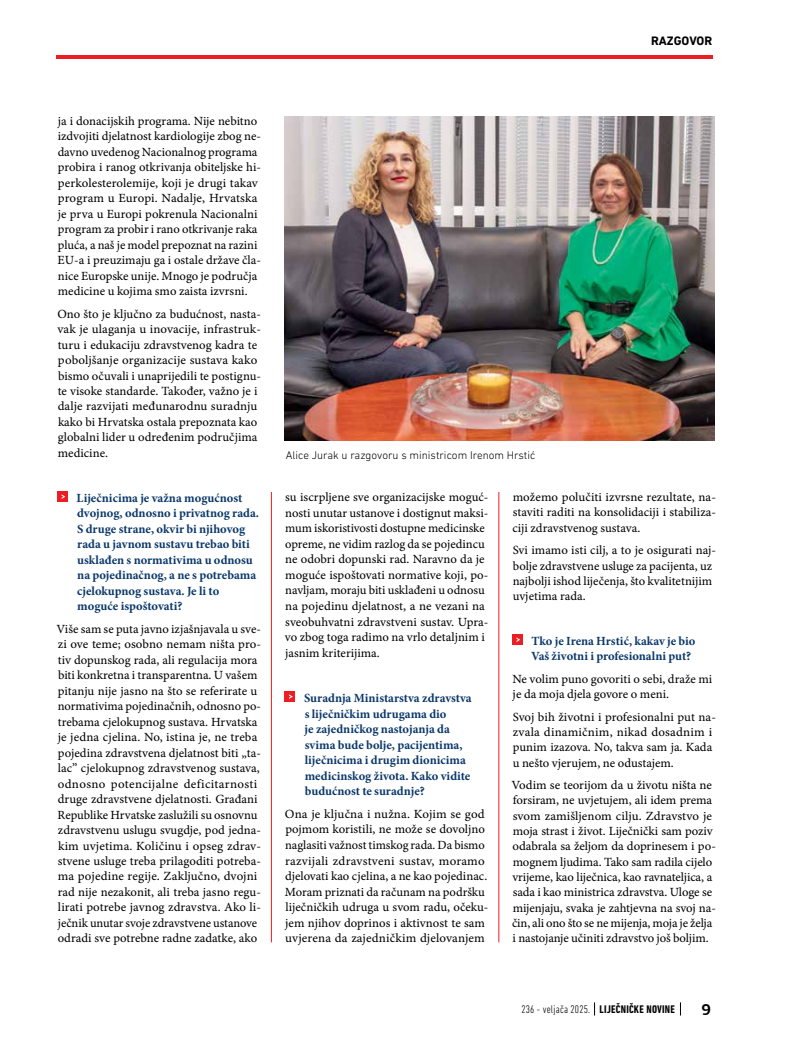
<style>
.page{position:relative;width:798px;height:1046px;background:#fff}
.page>*{position:absolute;margin:0;border:0;box-sizing:border-box;transform-origin:0 0}
.t1{font:700 16.25px "PF Agora Slab Pro";color:#000}
.t2{font:12.5px/15.5px "Minion Pro Capt";color:#000}
.t3{font:700 12.5px/15.5px "Minion Pro";color:#0b386a}
.t4{font:700 12.5px "DIN Next LT Pro";color:#000}
.t5{font:300 11.25px "DIN Next LT Pro";color:#000}
.t6{font:300 condensed 11.25px "DIN Next LT Pro";letter-spacing:.02em;color:#000}
.s1{font-weight:700}
</style>
<div class="page">
<hr style="left:57px;top:55px;width:655px;height:3px;background:#ed1d24">
<svg style="left:680px;top:1002px;width:1px;height:13px"></svg>
<svg style="left:594px;top:1002px;width:1px;height:13px"></svg>
<img style="left:285px;top:117px;width:429px;height:323px">
<svg style="left:57px;top:491px;width:10px;height:11px"></svg>
<svg style="left:285px;top:691px;width:10px;height:10px"></svg>
<div style="left:512px;top:634px;width:10px;height:11px;background:#ed1d24"></div>
<svg style="left:516px;top:637px;width:4px;height:5px"></svg>
<hr style="left:271px;top:492px;width:1px;height:450px;background:#ed1d24">
<hr style="left:498px;top:492px;width:1px;height:450px;background:#ed1d24">
<p class="t4" style="left:650px;top:33px;width:63px">RAZGOVOR</p>
<p class="t2" style="left:58px;top:113px;width:205px">ja i donacijskih programa. Nije nebitno izdvojiti djelatnost kardiologije zbog ne&shy;davno uvedenog Nacionalnog programa probira i ranog otkrivanja obiteljske hi&shy;perkolesterolemije, koji je drugi takav program u Europi. Nadalje, Hrvatska je prva u Europi pokrenula Nacionalni program za probir i rano otkrivanje raka pluća, a naš je model prepoznat na razini EU-a i preuzimaju ga i ostale države čla&shy;nice Europske unije. Mnogo je područja medicine u kojima smo zaista izvrsni.</p>
<p class="t2" style="left:57px;top:306px;width:205px">Ono što je ključno za budućnost, nasta&shy;vak je ulaganja u inovacije, infrastruk&shy;turu i edukaciju zdravstvenog kadra te poboljšanje organizacije sustava kako bismo očuvali i unaprijedili te postignu&shy;te visoke standarde. Također, važno je i dalje razvijati međunarodnu suradnju kako bi Hrvatska ostala prepoznata kao globalni lider u određenim područjima medicine.</p>
<p class="t3" style="left:77px;top:490px;width:184px">Liječnicima je važna mogućnost dvojnog, odnosno i privatnog rada.<br>S druge strane, okvir bi njihovog rada u javnom sustavu trebao biti usklađen s normativima u odnosu na pojedinačnog, a ne s potrebama cjelokupnog sustava. Je li to moguće ispoštovati?</p>
<p class="t2" style="left:57px;top:621px;width:206px">Više sam se puta javno izjašnjavala u sve&shy;zi ove teme; osobno nemam ništa pro&shy;tiv dopunskog rada, ali regulacija mora biti konkretna i transparentna. U vašem pitanju nije jasno na što se referirate u normativima pojedinačnih, odnosno po&shy;trebama cjelokupnog sustava. Hrvatska je jedna cjelina. No, istina je, ne treba pojedina zdravstvena djelatnost biti „ta&shy;lac” cjelokupnog zdravstvenog sustava, odnosno potencijalne deficitarnosti druge zdravstvene djelatnosti. Građani Republike Hrvatske zaslužili su osnovnu zdravstvenu uslugu svugdje, pod jedna&shy;kim uvjetima. Količinu i opseg zdrav&shy;stvene usluge treba prilagoditi potreba&shy;ma pojedine regije. Zaključno, dvojni rad nije nezakonit, ali treba jasno regu&shy;lirati potrebe javnog zdravstva. Ako li&shy;ječnik unutar svoje zdravstvene ustanove odradi sve potrebne radne zadatke, ako</p>
<p class="t5" style="left:286px;top:449px;width:251px">Alice Jurak u razgovoru s ministricom Irenom Hrstić</p>
<p class="t2" style="left:285px;top:489px;width:205px">su iscrpljene sve organizacijske moguć&shy;nosti unutar ustanove i dostignut maksi&shy;mum iskoristivosti dostupne medicinske opreme, ne vidim razlog da se pojedincu ne odobri dopunski rad. Naravno da je moguće ispoštovati normative koji, po&shy;navljam, moraju biti usklađeni u odnosu na pojedinu djelatnost, a ne vezani na sveobuhvatni zdravstveni sustav. Upra&shy;vo zbog toga radimo na vrlo detaljnim i jasnim kriterijima.</p>
<p class="t3" style="left:304px;top:690px;width:169px">Suradnja Ministarstva zdravstva s liječničkim udrugama dio<br>je zajedničkog nastojanja da svima bude bolje, pacijentima, liječnicima i drugim dionicima medicinskog života. Kako vidite budućnost te suradnje?</p>
<p class="t2" style="left:285px;top:806px;width:205px">Ona je ključna i nužna. Kojim se god pojmom koristili, ne može se dovoljno naglasiti važnost timskog rada. Da bismo razvijali zdravstveni sustav, moramo djelovati kao cjelina, a ne kao pojedinac.<br>Moram priznati da računam na podršku liječničkih udruga u svom radu, očeku&shy;jem njihov doprinos i aktivnost te sam uvjerena da zajedničkim djelovanjem</p>
<p class="t2" style="left:512px;top:489px;width:205px;text-align:justify">možemo polučiti izvrsne rezultate, na&shy;staviti raditi na konsolidaciji i stabiliza&shy;ciji zdravstvenog sustava.</p>
<p class="t2" style="left:512px;top:542px;width:205px">Svi imamo isti cilj, a to je osigurati naj&shy;bolje zdravstvene usluge za pacijenta, uz najbolji ishod liječenja, što kvalitetnijim uvjetima rada.</p>
<p class="t3" style="left:531px;top:633px;width:166px">Tko je Irena Hrstić, kakav je bio<br>Vaš životni i profesionalni put?</p>
<p class="t2" style="left:512px;top:671px;width:201px">Ne volim puno govoriti o sebi, draže mi je da moja djela govore o meni.</p>
<p class="t2" style="left:512px;top:708px;width:205px">Svoj bih životni i profesionalni put na&shy;zvala dinamičnim, nikad dosadnim i punim izazova. No, takva sam ja. Kada u nešto vjerujem, ne odustajem.</p>
<p class="t2" style="left:511px;top:777px;width:206px">Vodim se teorijom da u životu ništa ne forsiram, ne uvjetujem, ali idem prema svom zamišljenom cilju. Zdravstvo je moja strast i život. Liječnički sam poziv odabrala sa željom da doprinesem i po&shy;mognem ljudima. Tako sam radila cijelo vrijeme, kao liječnica, kao ravnateljica, a sada i kao ministrica zdravstva. Uloge se mijenjaju, svaka je zahtjevna na svoj na&shy;čin, ali ono što se ne mijenja, moja je želja i nastojanje učiniti zdravstvo još boljim.</p>
<p class="t6" style="left:521px;top:1002px;width:155px">236 - veljača 2025. <span class="s1">LIJEČNIČKE NOVINE</span></p>
<h1 class="t1" style="left:701px;top:998px;width:11px">9</h1>
</div>
